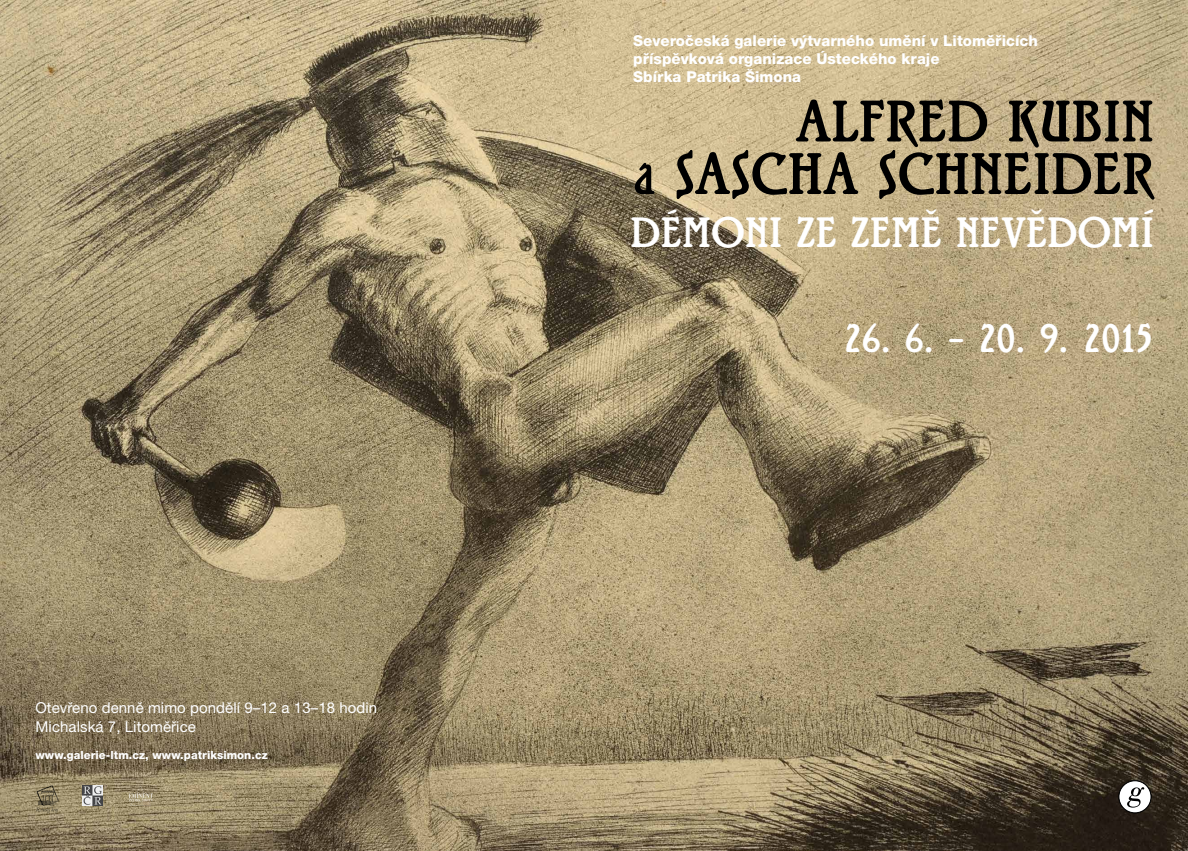
<style>
.page{position:relative;width:1188px;height:851px;background:#fff}
.page>*{position:absolute;margin:0;border:0;box-sizing:border-box;transform-origin:0 0}
.t1{font:61.25px/52.5px "Rialto DCE";letter-spacing:.005em;color:#000;text-align:right}
.t2{font:47.5px "Rialto DCE";letter-spacing:.005em;color:#fff}
.t3{font:44.38px "Rialto DCE";letter-spacing:.01em;color:#fff}
.t4{font:800 15px/18px "Helvetica Neue CE";letter-spacing:.005em;color:#fff}
.t5{font:15px/18.1px "Helvetica Neue CE";letter-spacing:.005em;color:#fff}
.t6{font:800 11.25px "Helvetica Neue CE";letter-spacing:.005em;color:#fff}
</style>
<div class="page">
<img style="left:0;top:0;width:1187px;height:850px">
<svg style="left:1118px;top:780px;width:32px;height:32px"></svg>
<div style="left:1118px;top:780px;width:32px;height:32px;border:1px solid #000;border-radius:50%"></div>
<svg style="left:1126px;top:787px;width:17px;height:20px"></svg>
<img style="left:35px;top:785px;width:24px;height:29px">
<img style="left:83px;top:785px;width:20px;height:20px">
<svg style="left:129px;top:785px;width:24px;height:20px"></svg>
<p class="t5" style="left:35px;top:699px;width:343px">Otevřeno denně mimo pondělí 9–12 a 13–18 hodin<br>Michalská 7, Litoměřice</p>
<p class="t6" style="left:35px;top:748px;width:234px">www.galerie-ltm.cz, www.patriksimon.cz</p>
<p class="t4" style="left:633px;top:32px;width:406px">Severočeská galerie výtvarného umění v Litoměřicích příspěvková organizace Ústeckého kraje<br>Sbírka Patrika Šimona</p>
<h1 class="t1" style="left:633px;top:96px;width:522px">ALFRED KUBIN<br>a SASCHA SCHNEIDER</h1>
<h3 class="t3" style="left:630px;top:208px;width:525px">DÉMONI ZE ZEMĚ NEVĚDOMÍ</h3>
<h2 class="t2" style="left:843px;top:310px;width:312px">26. 6. – 20. 9. 2015</h2>
</div>
